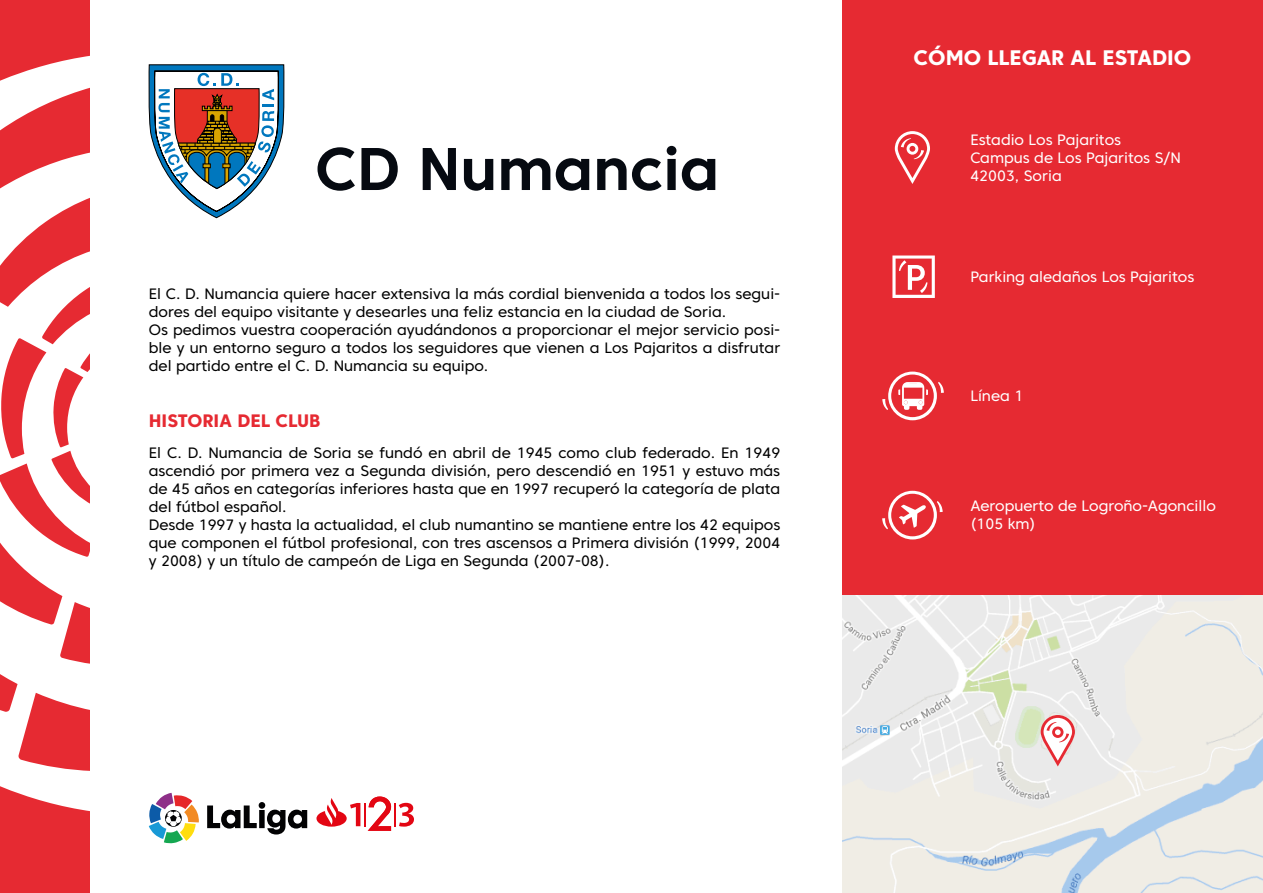
<style>
.page{position:relative;width:1263px;height:893px;background:#fff}
.page>*{position:absolute;margin:0;border:0;box-sizing:border-box;transform-origin:0 0}
.t1{font:700 60px "Core Sans C 65";color:#060a11}
.t2{font:800 21px "Core Sans C 75";color:#fff}
.t3{font:800 18px "Core Sans C 75";color:#e62a32}
.t4{font:15px/18px "Core Sans C 45";color:#000}
.t5{font:15px/18px "Core Sans C 45";color:#fff}
</style>
<div class="page">
<div style="left:842px;top:0;width:421px;height:893px;background:#e62a32"></div>
<svg style="left:0;top:786px;width:89px;height:107px;background:#e9464d"></svg>
<svg style="left:0;top:0;width:89px;height:81px"></svg>
<svg style="left:0;top:674px;width:89px;height:97px"></svg>
<svg style="left:0;top:88px;width:89px;height:101px"></svg>
<svg style="left:0;top:198px;width:89px;height:466px"></svg>
<hr style="left:364px;top:803px;width:2px;height:23px;background:#e30613">
<svg style="left:368px;top:796px;width:46px;height:35px"></svg>
<svg style="left:316px;top:798px;width:44px;height:29px"></svg>
<svg style="left:207px;top:802px;width:100px;height:32px"></svg>
<svg style="left:149px;top:793px;width:50px;height:50px"></svg>
<svg style="left:148px;top:65px;width:137px;height:153px"></svg>
<img style="left:842px;top:595px;width:421px;height:298px">
<svg style="left:1041px;top:715px;width:34px;height:51px"></svg>
<svg style="left:895px;top:131px;width:35px;height:53px"></svg>
<svg style="left:892px;top:255px;width:43px;height:43px"></svg>
<svg style="left:882px;top:371px;width:62px;height:49px"></svg>
<svg style="left:882px;top:491px;width:61px;height:48px"></svg>
<h1 class="t1" style="left:315px;top:132px;width:406px">CD Numancia</h1>
<p class="t4" style="left:149px;top:284px;width:633px">El C. D. Numancia quiere hacer extensiva la más cordial bienvenida a todos los segui&shy;dores del equipo visitante y desearles una feliz estancia en la ciudad de Soria.<br>Os pedimos vuestra cooperación ayudándonos a proporcionar el mejor servicio posi&shy;ble y un entorno seguro a todos los seguidores que vienen a Los Pajaritos a disfrutar del partido entre el C. D. Numancia su equipo.</p>
<p class="t3" style="left:149px;top:409px;width:173px">HISTORIA DEL CLUB</p>
<p class="t4" style="left:149px;top:443px;width:633px">El C. D. Numancia de Soria se fundó en abril de 1945 como club federado. En 1949 ascendió por primera vez a Segunda división, pero descendió en 1951 y estuvo más de 45 años en categorías inferiores hasta que en 1997 recuperó la categoría de plata del fútbol español.<br>Desde 1997 y hasta la actualidad, el club numantino se mantiene entre los 42 equipos que componen el fútbol profesional, con tres ascensos a Primera división (1999, 2004 y 2008) y un título de campeón de Liga en Segunda (2007-08).</p>
<h2 class="t2" style="left:913px;top:44px;width:279px">CÓMO LLEGAR AL ESTADIO</h2>
<p class="t5" style="left:970px;top:131px;width:212px">Estadio Los Pajaritos<br>Campus de Los Pajaritos S/N<br>42003, Soria</p>
<p class="t5" style="left:970px;top:268px;width:225px">Parking aledaños Los Pajaritos</p>
<p class="t5" style="left:970px;top:387px;width:54px">Línea 1</p>
<p class="t5" style="left:970px;top:497px;width:247px">Aeropuerto de Logroño-Agoncillo (105 km)</p>
</div>
